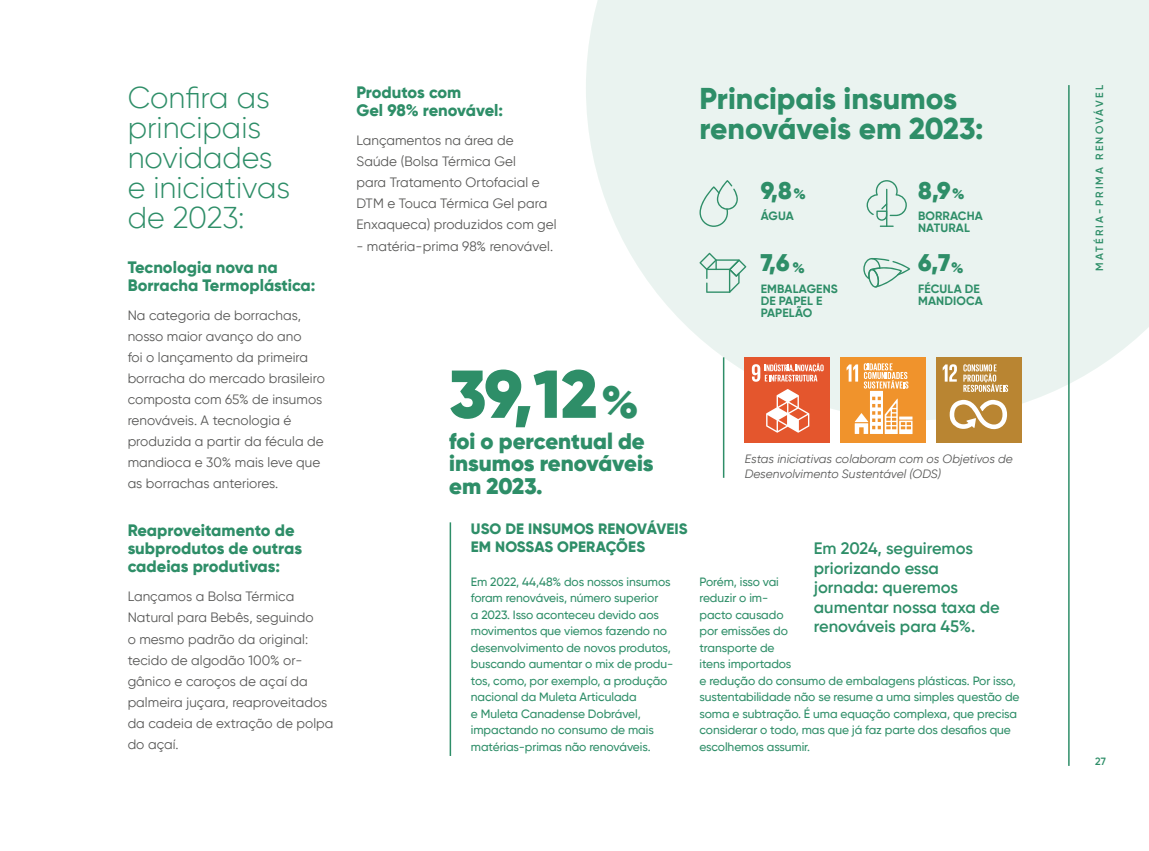
<style>
.page{position:relative;width:1149px;height:851px;background:#fff}
.page>*{position:absolute;margin:0;border:0;box-sizing:border-box;transform-origin:0 0}
.t1{font:900 67.5px "Gilroy";color:#2e8e68}
.t2{font:900 45px "Gilroy";color:#2e8e68}
.t3{font:300 30px/30px "Gilroy";color:#2e8e68}
.t4{font:800 30px/30px "Gilroy";color:#2e8e68}
.t5{font:900 24px "Gilroy";color:#2e8e68}
.t6{font:900 22.5px/22.5px "Gilroy";color:#2e8e68}
.t7{font:800 16.5px/18px "Gilroy";color:#2e8e68}
.t8{font:600 16.5px/19.5px "Gilroy";color:#2e8e68}
.t9{font:800 15px/18px "Gilroy";letter-spacing:.01em;color:#2e8e68}
.t10{font:900 15px "Gilroy";color:#2e8e68}
.t11{font:13.5px/21px "Gilroy";letter-spacing:.005em;color:#575756}
.t12{font:500 12px/16.5px "Gilroy";letter-spacing:-.005em;color:#2e8e68}
.t13{font:italic 12px/15px "Gilroy";letter-spacing:.005em;color:#575756}
.t14{font:700 12px/12px "Gilroy";letter-spacing:.01em;color:#2e8e68}
.t15{font:600 10.5px "Gilroy";letter-spacing:.21em;color:#2e8e68}
.s1{font-size:15px}
</style>
<div class="page">
<svg style="left:586px;top:0;width:562px;height:420px;background:#ecf4f1"></svg>
<hr style="left:449px;top:522px;width:2px;height:233px;background:#2e8e68">
<hr style="left:722px;top:357px;width:2px;height:120px;background:#2e8e68">
<div style="left:744px;top:357px;width:85px;height:85px;background:#e4562d"></div>
<svg style="left:766px;top:389px;width:43px;height:43px"></svg>
<svg style="left:751px;top:363px;width:72px;height:18px"></svg>
<div style="left:840px;top:357px;width:85px;height:85px;background:#f0932c"></div>
<svg style="left:846px;top:363px;width:66px;height:71px"></svg>
<div style="left:935px;top:357px;width:85px;height:85px;background:#b98532"></div>
<svg style="left:942px;top:364px;width:14px;height:17px"></svg>
<svg style="left:949px;top:400px;width:57px;height:29px"></svg>
<svg style="left:963px;top:364px;width:44px;height:28px"></svg>
<hr style="left:1067px;top:85px;width:2px;height:680px;background:#2e8e68">
<svg style="left:699px;top:180px;width:38px;height:47px;background:#d4e7e0"></svg>
<svg style="left:699px;top:253px;width:47px;height:40px;background:#cae2d9"></svg>
<svg style="left:863px;top:258px;width:46px;height:29px"></svg>
<svg style="left:866px;top:180px;width:40px;height:47px;background:#d0e5dd"></svg>
<h3 class="t3" style="left:128px;top:83px;width:164px">Confira as principais novidades e iniciativas de 2023:</h3>
<h3 class="t7" style="left:356px;top:83px;width:148px">Produtos com<br>Gel 98% renovável:</h3>
<p class="t11" style="left:356px;top:130px;width:202px">Lançamentos na área de<br>Saúde (Bolsa Térmica Gel<br>para Tratamento Ortofacial e<br>DTM e Touca Térmica Gel para<br>Enxaqueca) produzidos com gel</p>
<p class="t11" style="left:356px;top:235px;width:198px">- matéria-prima 98% renovável.</p>
<h3 class="t7" style="left:128px;top:258px;width:189px">Tecnologia nova na<br>Borracha Termoplástica:</h3>
<p class="t11" style="left:128px;top:305px;width:199px">Na categoria de borrachas, nosso maior avanço do ano<br>foi o lançamento da primeira borracha do mercado brasileiro composta com 65% de insumos renováveis. A tecnologia é produzida a partir da fécula de mandioca e 30% mais leve que as borrachas anteriores.</p>
<h3 class="t7" style="left:128px;top:521px;width:176px">Reaproveitamento de subprodutos de outras cadeias produtivas:</h3>
<p class="t11" style="left:128px;top:586px;width:207px">Lançamos a Bolsa Térmica<br>Natural para Bebês, seguindo<br>o mesmo padrão da original: tecido de algodão 100% or&shy;gânico e caroços de açaí da palmeira juçara, reaproveitados da cadeia de extração de polpa do açaí.</p>
<h1 class="t1" style="left:449px;top:351px;width:150px">39,12</h1>
<h2 class="t2" style="left:601px;top:373px;width:39px">%</h2>
<h3 class="t6" style="left:449px;top:429px;width:206px">foi o percentual de insumos renováveis em 2023.</h3>
<p class="t9" style="left:470px;top:519px;width:218px">USO DE INSUMOS RENOVÁVEIS<br>EM NOSSAS OPERAÇÕES</p>
<p class="t12" style="left:471px;top:573px;width:204px">Em 2022, 44,48% dos nossos insumos foram renováveis, número superior<br>a 2023. Isso aconteceu devido aos movimentos que viemos fazendo no desenvolvimento de novos produtos, buscando aumentar o mix de produ&shy;tos, como, por exemplo, a produção nacional da Muleta Articulada<br>e Muleta Canadense Dobrável, impactando no consumo de mais matérias-primas não renováveis.</p>
<h3 class="t4" style="left:699px;top:83px;width:285px">Principais insumos renováveis em 2023:</h3>
<p class="t15" style="left:1092px;top:271px;width:187px;rotate:-90deg">MATÉRIA-PRIMA RENOVÁVEL</p>
<h3 class="t5" style="left:760px;top:175px;width:47px">9,8<span class="s1">%</span></h3>
<p class="t10" style="left:951px;top:184px;width:14px">%</p>
<h3 class="t5" style="left:917px;top:175px;width:34px">8,9</h3>
<p class="t14" style="left:760px;top:210px;width:35px">ÁGUA</p>
<p class="t14" style="left:917px;top:210px;width:66px">BORRACHA<br>NATURAL</p>
<h3 class="t5" style="left:760px;top:248px;width:46px">7,6 <span class="s1">%</span></h3>
<p class="t10" style="left:950px;top:258px;width:14px">%</p>
<h3 class="t5" style="left:917px;top:248px;width:33px">6,7</h3>
<p class="t14" style="left:760px;top:282px;width:78px">EMBALAGENS<br>DE PAPEL E<br>PAPELÃO</p>
<p class="t14" style="left:917px;top:282px;width:66px">FÉCULA DE<br>MANDIOCA</p>
<p class="t13" style="left:744px;top:451px;width:270px">Estas iniciativas colaboram com os Objetivos de<br>Desenvolvimento Sustentável (ODS)</p>
<h3 class="t8" style="left:813px;top:538px;width:187px">Em 2024, seguiremos priorizando essa jornada: queremos aumentar nossa taxa de renováveis para 45%.</h3>
<p class="t12" style="left:699px;top:573px;width:321px">Porém, isso vai<br>reduzir o im-<br>pacto causado<br>por emissões do<br>transporte de<br>itens importados<br>e redução do consumo de embalagens plásticas. Por isso, sustentabilidade não se resume a uma simples questão de soma e subtração. É uma equação complexa, que precisa considerar o todo, mas que já faz parte dos desafios que escolhemos assumir.</p>
<p class="t15" style="left:1094px;top:754px;width:13px">27</p>
</div>
